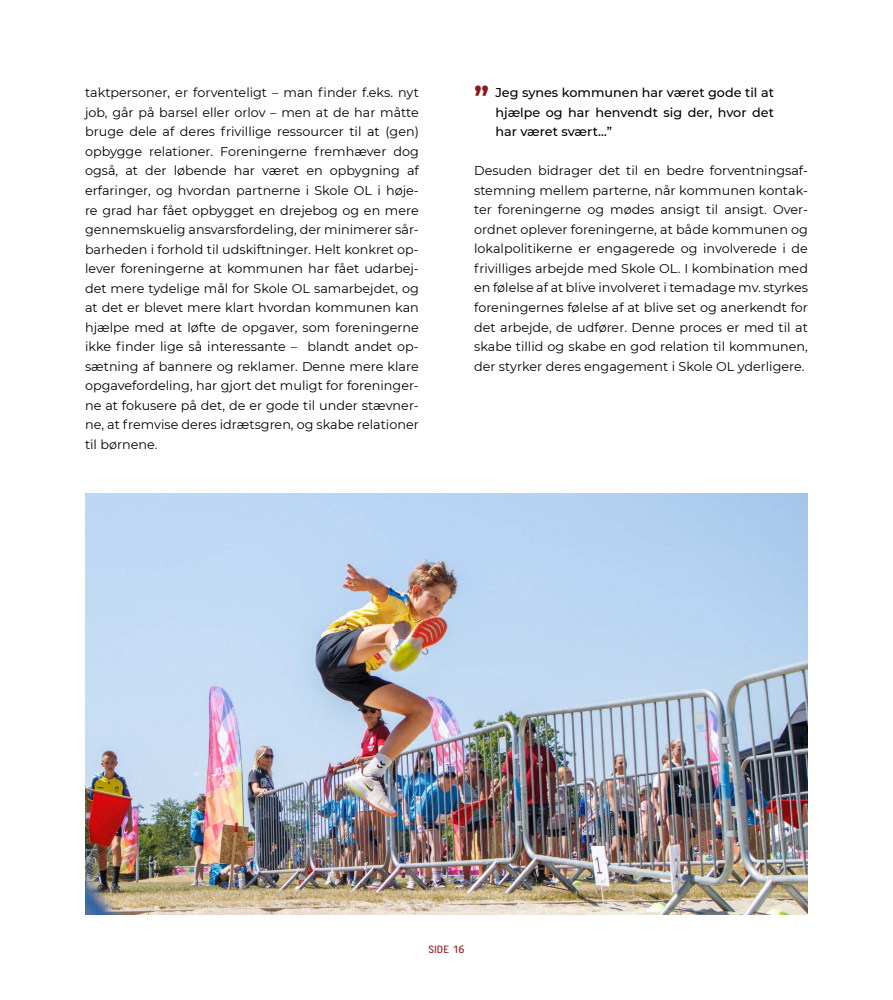
<style>
.page{position:relative;width:893px;height:1000px;background:#fff}
.page>*{position:absolute;margin:0;border:0;box-sizing:border-box;transform-origin:0 0}
.t1{font:700 30px "Montserrat";color:#8e1820}
.t2{font:12.75px/19.5px "Montserrat";color:#000;text-align:justify}
.t3{font:500 12.75px/19.5px "Montserrat";color:#000;text-align:justify}
.t4{font:10.5px "Access";color:#8e1820}
</style>
<div class="page">
<img style="left:85px;top:493px;width:723px;height:421px">
<h1 class="t1" style="left:474px;top:75px;width:16px">”</h1>
<p class="t2" style="left:85px;top:83px;width:335px">taktpersoner, er forventeligt – man finder f.eks. nyt job, går på barsel eller orlov – men at de har måtte bruge dele af deres frivillige ressourcer til at (gen) opbygge relationer. Foreningerne fremhæver dog også, at der løbende har været en opbygning af erfaringer, og hvordan partnerne i Skole OL i høje&shy;re grad har fået opbygget en drejebog og en mere gennemskuelig ansvarsfordeling, der minimerer sår&shy;barheden i forhold til udskiftninger. Helt konkret op&shy;lever foreningerne at kommunen har fået udarbej&shy;det mere tydelige mål for Skole OL samarbejdet, og at det er blevet mere klart hvordan kommunen kan hjælpe med at løfte de opgaver, som foreningerne ikke finder lige så interessante – blandt andet op&shy;sætning af bannere og reklamer. Denne mere klare opgavefordeling, har gjort det muligt for foreninger&shy;ne at fokusere på det, de er gode til under stævner&shy;ne, at fremvise deres idrætsgren, og skabe relationer til børnene.</p>
<p class="t3" style="left:495px;top:83px;width:280px">Jeg synes kommunen har været gode til at hjælpe og har henvendt sig der, hvor det har været svært…”</p>
<p class="t2" style="left:474px;top:161px;width:335px">Desuden bidrager det til en bedre forventningsaf&shy;stemning mellem parterne, når kommunen kontak&shy;ter foreningerne og mødes ansigt til ansigt. Over&shy;ordnet oplever foreningerne, at både kommunen og lokalpolitikerne er engagerede og involverede i de frivilliges arbejde med Skole OL. I kombination med en følelse af at blive involveret i temadage mv. styrkes foreningernes følelse af at blive set og anerkendt for det arbejde, de udfører. Denne proces er med til at skabe tillid og skabe en god relation til kommunen, der styrker deres engagement i Skole OL yderligere.</p>
<p class="t4" style="left:428px;top:943px;width:38px">SIDE 16</p>
</div>
